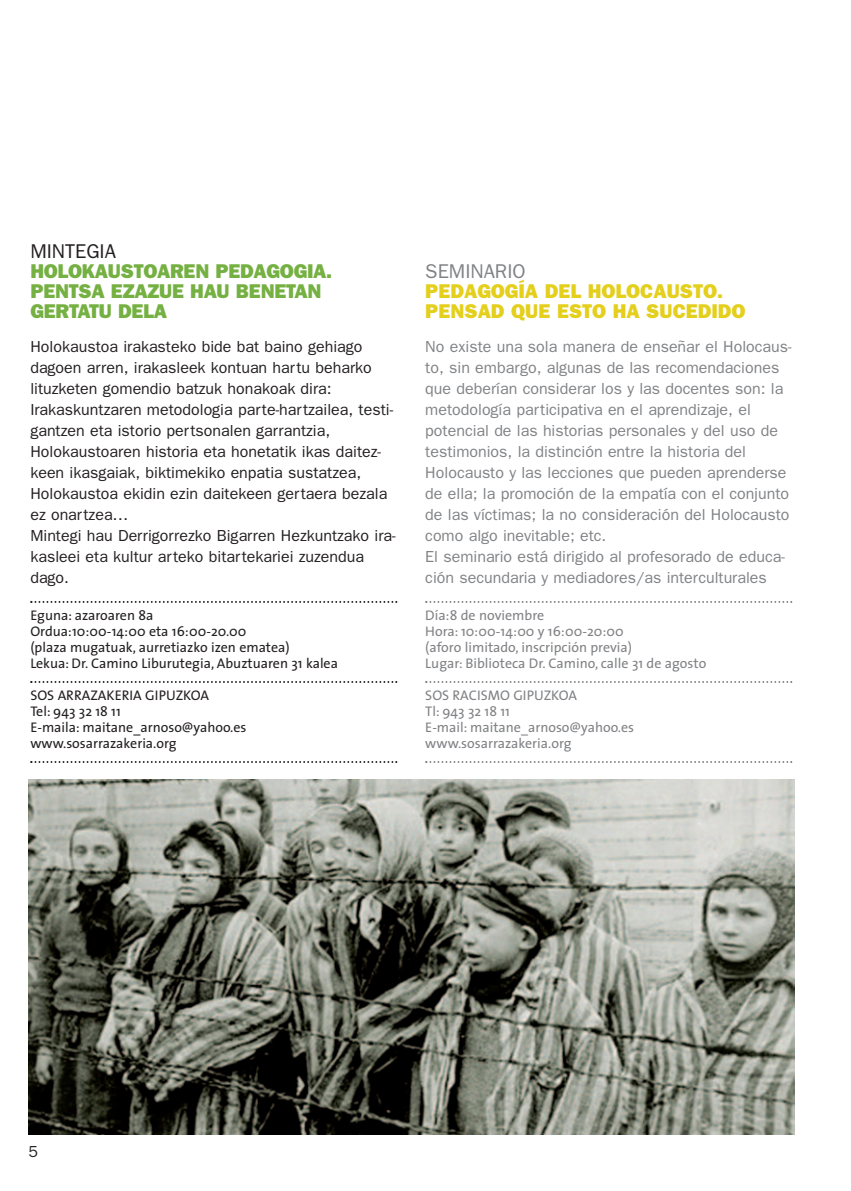
<style>
.page{position:relative;width:851px;height:1191px;background:#fff}
.page>*{position:absolute;margin:0;border:0;box-sizing:border-box;transform-origin:0 0}
.t1{font:800 20px/20px "Franklin Gothic";letter-spacing:-.01em;color:#75b042}
.t2{font:800 20px/20px "Franklin Gothic";color:#e4cf1c}
.t3{font:20px "Franklin Gothic";color:#808285}
.t4{font:20px "Franklin Gothic";color:#231f20}
.t5{font:16px/21px "Franklin Gothic";color:#808285}
.t6{font:16px/21px "Franklin Gothic";color:#231f20}
.t7{font:14px/16px "The Sans";color:#231f20}
.t8{font:14px/16px "The Sans";color:#808285}
</style>
<div class="page">
<img style="left:28px;top:780px;width:766px;height:354px">
<svg style="left:425px;top:601px;width:367px;height:2px"></svg>
<svg style="left:425px;top:681px;width:367px;height:2px"></svg>
<svg style="left:425px;top:761px;width:367px;height:2px"></svg>
<svg style="left:30px;top:601px;width:367px;height:2px"></svg>
<svg style="left:30px;top:681px;width:367px;height:2px"></svg>
<svg style="left:30px;top:761px;width:367px;height:2px"></svg>
<p class="t4" style="left:30px;top:239px;width:87px">MINTEGIA</p>
<p class="t1" style="left:30px;top:261px;width:303px">HOLOKAUSTOAREN PEDAGOGIA.<br>PENTSA EZAZUE HAU BENETAN<br>GERTATU DELA</p>
<p class="t6" style="left:30px;top:336px;width:367px">Holokaustoa irakasteko bide bat baino gehiago dagoen arren, irakasleek kontuan hartu beharko lituzketen gomendio batzuk honakoak dira:<br>Irakaskuntzaren metodologia parte-hartzailea, testi&shy;gantzen eta istorio pertsonalen garrantzia, Holokaustoaren historia eta honetatik ikas daitez&shy;keen ikasgaiak, biktimekiko enpatia sustatzea, Holokaustoa ekidin ezin daitekeen gertaera bezala ez onartzea…<br>Mintegi hau Derrigorrezko Bigarren Hezkuntzako ira&shy;kasleei eta kultur arteko bitartekariei zuzendua dago.</p>
<p class="t7" style="left:30px;top:608px;width:309px">Eguna: azaroaren 8a<br>Ordua:10:00-14:00 eta 16:00-20.00<br>(plaza mugatuak, aurretiazko izen ematea)<br>Lekua: Dr. Camino Liburutegia, Abuztuaren 31 kalea</p>
<p class="t7" style="left:30px;top:688px;width:218px">SOS ARRAZAKERIA GIPUZKOA<br>Tel: 943 32 18 11<br>E-maila: maitane_arnoso@yahoo.es www.sosarrazakeria.org</p>
<p class="t3" style="left:425px;top:259px;width:102px">SEMINARIO</p>
<p class="t2" style="left:425px;top:281px;width:321px">PEDAGOGÍA DEL HOLOCAUSTO.<br>PENSAD QUE ESTO HA SUCEDIDO</p>
<p class="t5" style="left:425px;top:336px;width:368px">No existe una sola manera de enseñar el Holocaus&shy;to, sin embargo, algunas de las recomendaciones que deberían considerar los y las docentes son: la metodología participativa en el aprendizaje, el potencial de las historias personales y del uso de testimonios, la distinción entre la historia del Holocausto y las lecciones que pueden aprenderse de ella; la promoción de la empatía con el conjunto de las víctimas; la no consideración del Holocausto como algo inevitable; etc.<br>El seminario está dirigido al profesorado de educa&shy;ción secundaria y mediadores/as interculturales</p>
<p class="t8" style="left:425px;top:608px;width:282px">Día:8 de noviembre<br>Hora: 10:00-14:00 y 16:00-20:00<br>(aforo limitado, inscripción previa)<br>Lugar: Biblioteca Dr. Camino, calle 31 de agosto</p>
<p class="t8" style="left:425px;top:688px;width:210px">SOS RACISMO GIPUZKOA<br>Tl: 943 32 18 11<br>E-mail: maitane_arnoso@yahoo.es www.sosarrazakeria.org</p>
<p class="t6" style="left:28px;top:1140px;width:11px">5</p>
</div>
